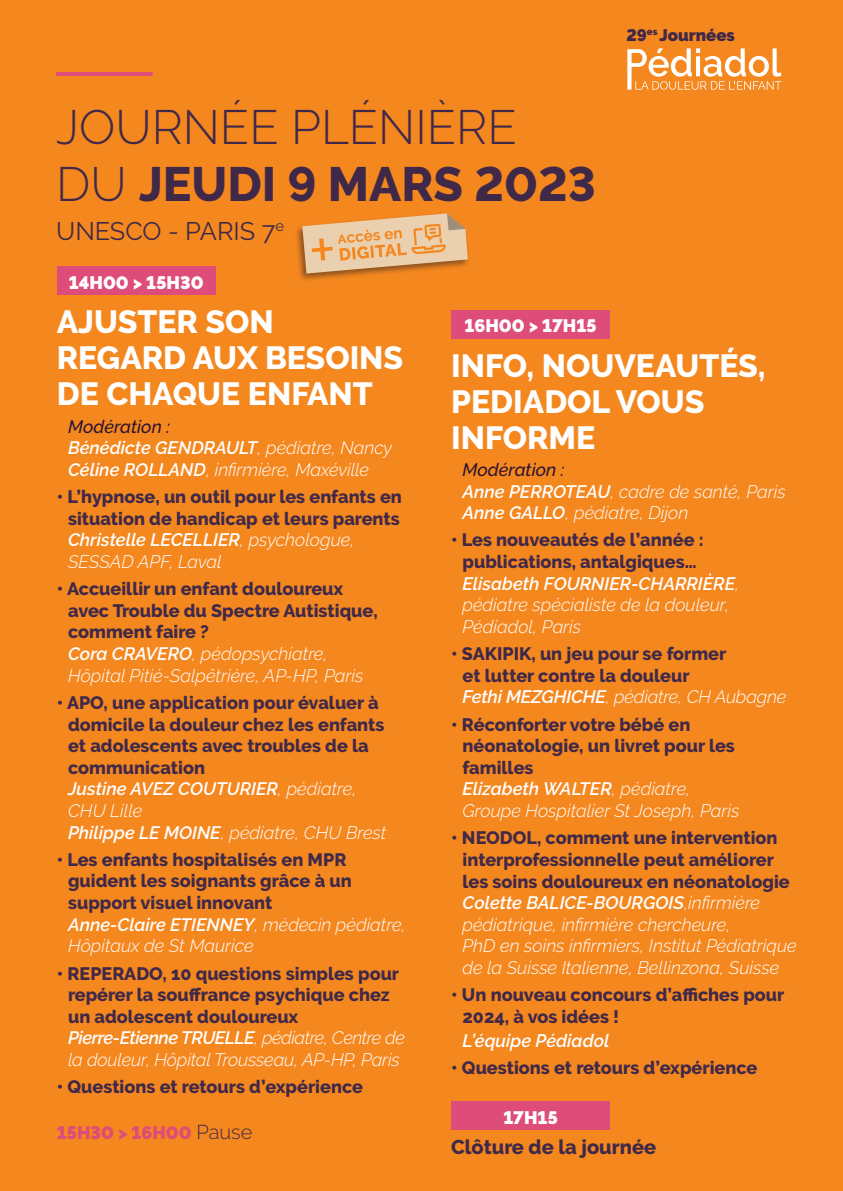
<style>
.page{position:relative;width:843px;height:1191px;background:#fff}
.page>*{position:absolute;margin:0;border:0;box-sizing:border-box;transform-origin:0 0}
.t1{font:300 48px/57.6px "Raleway";color:#402948}
.t2{font:800 32px/36px "Raleway";color:#fff}
.t3{font:25.4px "Raleway";color:#402948}
.t4{font:800 20px "Raleway";color:#402948}
.t5{font:800 18px/21.6px "Raleway";color:#402948}
.t6{font:italic 300 18px/21.6px "Raleway";color:#fff}
.t7{font:900 18px "Raleway";color:#fff}
.t8{font:900 18px "Raleway";color:#de4c79}
.t9{font:italic 600 18px "Raleway";color:#fff}
.t10{font:900 16.8px "Raleway";color:#402948}
.s1{font-weight:800}
.s2{font-weight:500;color:#2a1431}
.s3{font-weight:600}
.s4{font-weight:600;font-style:italic;color:#fff}
.s5{font-weight:300;font-style:italic;color:#fff}
.s6{font-weight:300;font-size:20px;color:#402948}
.s7{font-weight:800;font-style:normal;color:#402948}
</style>
<div class="page">
<div style="left:0;top:0;width:842px;height:1191px;background:#f5871f"></div>
<svg style="left:627px;top:48px;width:154px;height:42px"></svg>
<div style="left:57px;top:266px;width:158px;height:29px;background:#de4c79"></div>
<div style="left:451px;top:310px;width:158px;height:28px;background:#de4c79"></div>
<div style="left:451px;top:1101px;width:158px;height:28px;background:#de4c79"></div>
<hr style="left:56px;top:72px;width:97px;height:4px;background:#de4c79">
<div style="left:294px;top:212px;width:175px;height:70px;background:#231f20;opacity:.5"></div>
<svg style="left:302px;top:213px;width:165px;height:60px"></svg>
<h1 class="t1" style="left:56px;top:98px;width:541px">JOURNÉE PLÉNIÈRE<br>DU <span class="s1">JEUDI 9 MARS 2023</span></h1>
<h3 class="t3" style="left:56px;top:216px;width:229px">UNESCO - PARIS 7<sup>e</sup></h3>
<p class="t10" style="left:626px;top:25px;width:110px">29<sup>es</sup> Journées</p>
<p class="t7" style="left:69px;top:272px;width:136px">14H00 &gt; 15H30</p>
<h2 class="t2" style="left:57px;top:304px;width:348px">AJUSTER SON<br>REGARD AUX BESOINS<br>DE CHAQUE ENFANT</h2>
<p class="t6" style="left:68px;top:415px;width:325px"><span class="s2">Modération :<br></span><span class="s3">Bénédicte GENDRAULT</span>, pédiatre, Nancy<br><span class="s3">Céline ROLLAND</span>, infirmière, Maxéville</p>
<p class="t5" style="left:68px;top:486px;width:335px;text-indent:-11px">• L’hypnose, un outil pour les enfants en situation de handicap et leurs parents <span class="s4">Christelle LECELLIER</span><span class="s5">, psychologue, SESSAD APF, Laval</span></p>
<p class="t5" style="left:68px;top:578px;width:311px;text-indent:-11px">• Accueillir un enfant douloureux avec Trouble du Spectre Autistique, comment faire ?<br><span class="s4">Cora CRAVERO</span><span class="s5">, pédopsychiatre,<br>Hôpital Pitié-Salpêtrière, AP-HP, Paris</span></p>
<p class="t5" style="left:68px;top:692px;width:319px;text-indent:-11px">• APO, une application pour évaluer à domicile la douleur chez les enfants et adolescents avec troubles de la communication<br><span class="s4">Justine AVEZ COUTURIER</span><span class="s5">, pédiatre,<br>CHU Lille<br></span><span class="s4">Philippe LE MOINE</span><span class="s5">, pédiatre, CHU Brest</span></p>
<p class="t5" style="left:68px;top:849px;width:339px;text-indent:-11px">• Les enfants hospitalisés en MPR guident les soignants grâce à un support visuel innovant<br><span class="s4">Anne-Claire ETIENNEY</span><span class="s5">, médecin pédiatre,<br>Hôpitaux de St Maurice</span></p>
<p class="t5" style="left:68px;top:962px;width:338px;text-indent:-11px">• REPERADO, 10 questions simples pour repérer la souffrance psychique chez un adolescent douloureux <span class="s4">Pierre-Etienne TRUELLE</span><span class="s5">, pédiatre, Centre de la douleur, Hôpital Trousseau, AP-HP, Paris</span></p>
<p class="t5" style="left:57px;top:1076px;width:308px">• Questions et retours d’expérience</p>
<p class="t8" style="left:57px;top:1122px;width:197px">15H30 &gt; 16H00 <span class="s6">Pause</span></p>
<p class="t7" style="left:464px;top:316px;width:134px">16H00 &gt; 17H15</p>
<h2 class="t2" style="left:451px;top:347px;width:316px">INFO, NOUVEAUTÉS,<br>PEDIADOL VOUS<br>INFORME</h2>
<p class="t6" style="left:462px;top:459px;width:324px"><span class="s2">Modération :<br></span><span class="s3">Anne PERROTEAU</span>, cadre de santé, Paris<br><span class="s3">Anne GALLO</span>, pédiatre, Dijon</p>
<p class="t5" style="left:462px;top:529px;width:278px;text-indent:-11px">• Les nouveautés de l’année : publications, antalgiques…<br><span class="s4">Elisabeth FOURNIER-CHARRIÈRE</span><span class="s5">, pédiatre spécialiste de la douleur,<br>Pédiadol, Paris</span></p>
<p class="t5" style="left:462px;top:643px;width:325px;text-indent:-11px">• SAKIPIK, un jeu pour se former<br>et lutter contre la douleur<br><span class="s4">Fethi MEZGHICHE</span><span class="s5">, pédiatre, CH Aubagne</span></p>
<p class="t5" style="left:462px;top:713px;width:278px;text-indent:-11px">• Réconforter votre bébé en néonatologie, un livret pour les familles<br><span class="s4">Elizabeth WALTER</span><span class="s5">, pédiatre,<br>Groupe Hospitalier St Joseph, Paris</span></p>
<p class="t6" style="left:462px;top:827px;width:335px;text-indent:-11px"><span class="s7">• NEODOL, comment une intervention interprofessionnelle peut améliorer les soins douloureux en néonatologie </span><span class="s3">Colette BALICE-BOURGOIS</span>,infirmière pédiatrique, infirmière chercheure,<br>PhD en soins infirmiers, Institut Pédiatrique de la Suisse Italienne, Bellinzona, Suisse</p>
<p class="t5" style="left:462px;top:984px;width:323px;text-indent:-11px">• Un nouveau concours d’affiches pour<br>2024, à vos idées !</p>
<p class="t9" style="left:462px;top:1030px;width:148px">L’équipe Pédiadol</p>
<p class="t5" style="left:451px;top:1057px;width:308px">• Questions et retours d’expérience</p>
<p class="t7" style="left:503px;top:1107px;width:56px">17H15</p>
<p class="t4" style="left:451px;top:1135px;width:206px">Clôture de la journée</p>
</div>
